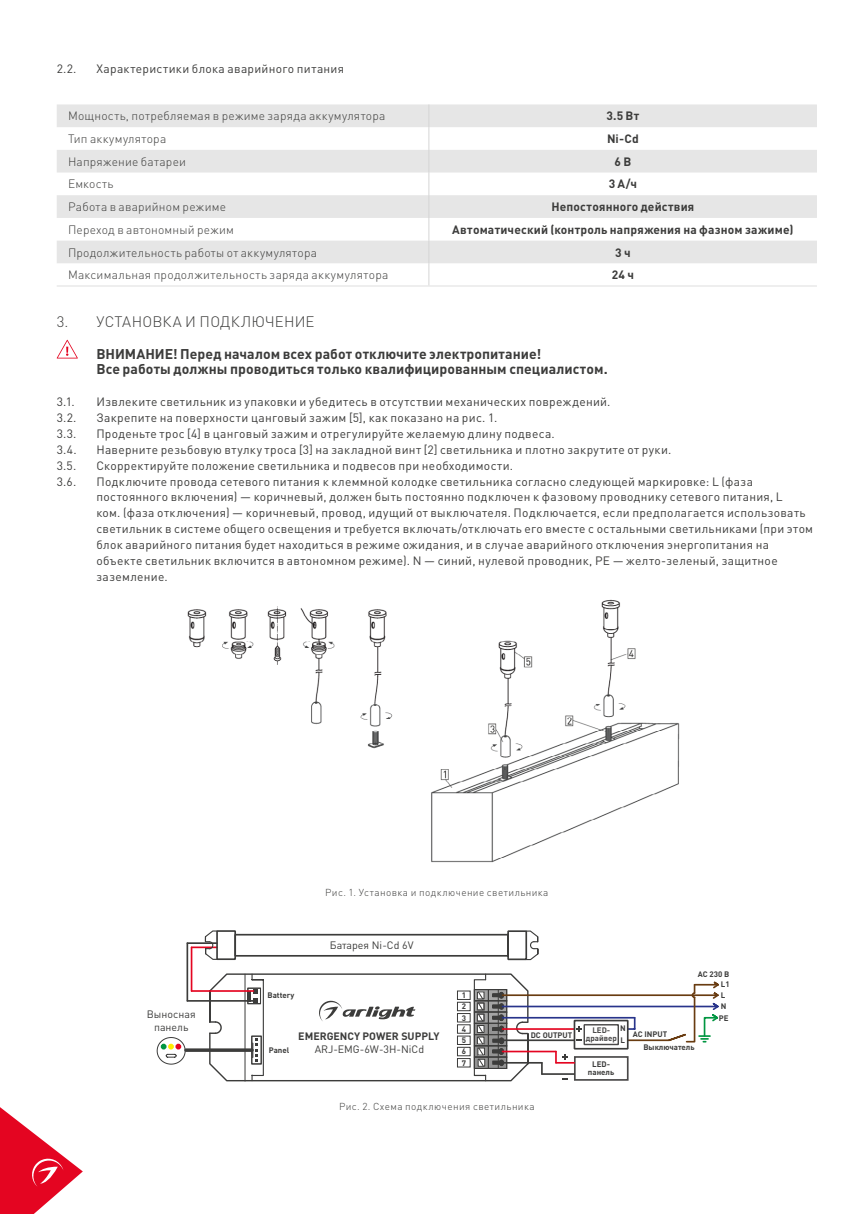
<style>
.page{position:relative;width:851px;height:1214px;background:#fff}
.page>*{position:absolute;margin:0;border:0;box-sizing:border-box;transform-origin:0 0}
.t1{font:300 15px "DIN Pro";letter-spacing:.01em;color:#3c3c3b}
.t2{font:700 14px/15.8px "DIN Pro";letter-spacing:.005em;color:#3c3c3b}
.t3{font:12px/15.8px "DIN Pro";letter-spacing:.025em;color:#3c3c3b}
.t4{font:300 12px "DIN Pro";letter-spacing:.02em;color:#3c3c3b}
.t5{font:700 12px "DIN Pro";letter-spacing:.015em;color:#3c3c3b}
.t6{font:10.6px/12.8px "DIN Pro";color:#3c3c3b;text-align:center}
.t7{font:700 10.6px "DIN Pro";color:#3c3c3b}
.t8{font:300 10px "DIN Pro";letter-spacing:.04em;color:#3c3c3b}
.t9{font:700 8px/11.2px "DIN Pro";color:#3c3c3b}
.t10{font:700 8px/8px "DIN Pro";color:#4a4949;text-align:center}
</style>
<div class="page">
<svg style="left:57px;top:340px;width:21px;height:18px"></svg>
<img style="left:187px;top:599px;width:493px;height:264px">
<hr style="left:187px;top:942px;width:30px;height:1px;background:#3c3c3b">
<hr style="left:191px;top:946px;width:26px;height:2px;background:#e40521">
<hr style="left:186px;top:943px;width:2px;height:57px;background:#3c3c3b">
<hr style="left:191px;top:947px;width:1px;height:43px;background:#e40521">
<svg style="left:233px;top:930px;width:306px;height:30px"></svg>
<div style="left:216px;top:930px;width:20px;height:29px;border:2px solid #3c3c3b"></div>
<svg style="left:204px;top:930px;width:14px;height:30px"></svg>
<hr style="left:187px;top:999px;width:66px;height:2px;background:#3c3c3b">
<hr style="left:191px;top:990px;width:62px;height:1px;background:#e40521">
<hr style="left:186px;top:1048px;width:66px;height:3px;background:#3c3c3b">
<svg style="left:156px;top:1037px;width:30px;height:27px"></svg>
<svg style="left:208px;top:973px;width:511px;height:108px"></svg>
<svg style="left:57px;top:104px;width:759px;height:159px;fill:#e6e6e6"></svg>
<hr style="left:57px;top:285px;width:372px;height:1px;background:#dedede">
<hr style="left:429px;top:285px;width:387px;height:1px;background:#dedede">
<svg style="left:428px;top:104px;width:1px;height:181px"></svg>
<svg style="left:0;top:1107px;width:83px;height:106px"></svg>
<p class="t3" style="left:57px;top:60px;width:21px">2.2.</p>
<p class="t3" style="left:96px;top:60px;width:249px">Характеристики блока аварийного питания</p>
<p class="t4" style="left:68px;top:108px;width:319px">Мощность, потребляемая в режиме заряда аккумулятора</p>
<p class="t5" style="left:606px;top:108px;width:34px">3.5 Вт</p>
<p class="t4" style="left:68px;top:131px;width:100px">Тип аккумулятора</p>
<p class="t5" style="left:607px;top:131px;width:33px">Ni-Cd</p>
<p class="t4" style="left:68px;top:153px;width:119px">Напряжение батареи</p>
<p class="t5" style="left:614px;top:153px;width:18px">6 В</p>
<p class="t4" style="left:68px;top:176px;width:47px">Емкость</p>
<p class="t5" style="left:608px;top:176px;width:30px">3 А/ч</p>
<p class="t4" style="left:68px;top:199px;width:159px">Работа в аварийном режиме</p>
<p class="t5" style="left:551px;top:199px;width:144px">Непостоянного действия</p>
<p class="t4" style="left:68px;top:221px;width:167px">Переход в автономный режим</p>
<p class="t5" style="left:452px;top:221px;width:343px">Автоматический (контроль напряжения на фазном зажиме)</p>
<p class="t4" style="left:68px;top:244px;width:250px">Продолжительность работы от аккумулятора</p>
<p class="t5" style="left:615px;top:244px;width:17px">3 ч</p>
<p class="t4" style="left:68px;top:267px;width:322px">Максимальная продолжительность заряда аккумулятора</p>
<p class="t5" style="left:611px;top:267px;width:24px">24 ч</p>
<p class="t1" style="left:57px;top:311px;width:259px">3. УСТАНОВКА И ПОДКЛЮЧЕНИЕ</p>
<p class="t2" style="left:96px;top:345px;width:512px">ВНИМАНИЕ! Перед началом всех работ отключите электропитание!<br>Все работы должны проводиться только квалифицированным специалистом.</p>
<p class="t3" style="left:57px;top:393px;width:20px">3.1.</p>
<p class="t3" style="left:96px;top:393px;width:515px">Извлеките светильник из упаковки и убедитесь в отсутствии механических повреждений.</p>
<p class="t3" style="left:57px;top:409px;width:21px">3.2.</p>
<p class="t3" style="left:96px;top:409px;width:402px">Закрепите на поверхности цанговый зажим [5], как показано на рис. 1.</p>
<p class="t3" style="left:57px;top:425px;width:21px">3.3.</p>
<p class="t3" style="left:96px;top:425px;width:460px">Проденьте трос [4] в цанговый зажим и отрегулируйте желаемую длину подвеса.</p>
<p class="t3" style="left:57px;top:441px;width:21px">3.4.</p>
<p class="t3" style="left:96px;top:441px;width:576px">Наверните резьбовую втулку троса [3] на закладной винт [2] светильника и плотно закрутите от руки.</p>
<p class="t3" style="left:57px;top:457px;width:21px">3.5.</p>
<p class="t3" style="left:96px;top:457px;width:418px">Скорректируйте положение светильника и подвесов при необходимости.</p>
<p class="t3" style="left:57px;top:473px;width:21px">3.6.</p>
<p class="t3" style="left:96px;top:473px;width:718px">Подключите провода сетевого питания к клеммной колодке светильника согласно следующей маркировке: L (фаза постоянного включения) — коричневый, должен быть постоянно подключен к фазовому проводнику сетевого питания, L<br>ком. (фаза отключения) — коричневый, провод, идущий от выключателя. Подключается, если предполагается использовать светильник в системе общего освещения и требуется включать/отключать его вместе с остальными светильниками (при этом блок аварийного питания будет находиться в режиме ожидания, и в случае аварийного отключения энергопитания на объекте светильник включится в автономном режиме). N — синий, нулевой проводник, РЕ — желто-зеленый, защитное заземление.</p>
<p class="t8" style="left:325px;top:885px;width:225px">Рис. 1. Установка и подключение светильника</p>
<p class="t6" style="left:147px;top:1007px;width:50px">Выносная панель</p>
<p class="t6" style="left:329px;top:937px;width:85px">Батарея Ni-Cd 6V</p>
<p class="t9" style="left:267px;top:989px;width:28px">Battery</p>
<p class="t9" style="left:269px;top:1043px;width:22px">Panel</p>
<p class="t7" style="left:298px;top:1028px;width:143px">EMERGENCY POWER SUPPLY</p>
<p class="t6" style="left:315px;top:1042px;width:111px">ARJ-EMG-6W-3H-NiCd</p>
<p class="t9" style="left:461px;top:989px;width:6px;text-align:justify">1<br>2<br>3<br>4<br>5<br>6<br>7</p>
<p class="t9" style="left:697px;top:968px;width:33px">AC 230 В</p>
<p class="t9" style="left:720px;top:988px;width:6px">L</p>
<p class="t9" style="left:720px;top:978px;width:10px">L1</p>
<p class="t9" style="left:718px;top:1000px;width:11px">N<br>PE</p>
<p class="t9" style="left:620px;top:1021px;width:7px;line-height:12px">N<br>L</p>
<p class="t10" style="left:585px;top:1026px;width:32px">LED&shy;драйвер</p>
<p class="t9" style="left:530px;top:1028px;width:43px">DC OUTPUT</p>
<p class="t9" style="left:632px;top:1028px;width:36px">AC INPUT</p>
<p class="t9" style="left:643px;top:1041px;width:53px">Выключатель</p>
<p class="t9" style="left:588px;top:1059px;width:28px;line-height:8px;text-align:center">LED&shy;панель</p>
<p class="t8" style="left:339px;top:1099px;width:197px">Рис. 2. Схема подключения светильника</p>
</div>
